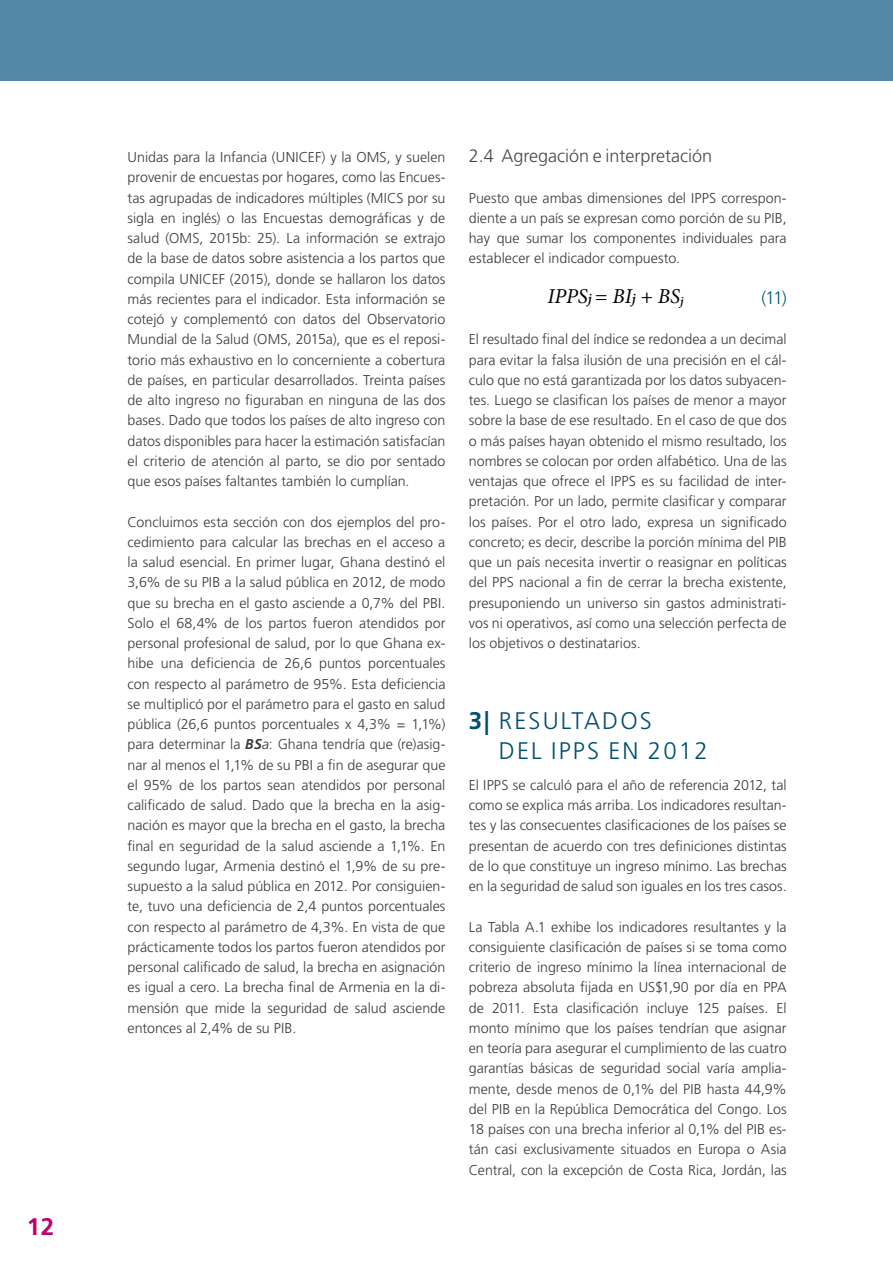
<style>
.page{position:relative;width:893px;height:1263px;background:#fff}
.page>*{position:absolute;margin:0;border:0;box-sizing:border-box;transform-origin:0 0}
.t1{font:300 24px/30px "Frutiger LT Std";letter-spacing:.09em;color:#004f70}
.t2{font:700 24px "Frutiger LT Std";color:#be006e}
.t3{font:italic 21.3px "Minion Pro";color:#000}
.t4{font:300 18px "Frutiger LT Std";color:#494948}
.t5{font:300 18px "Frutiger LT Std";color:#005c7d}
.t6{font:300 14.25px/20.2px "Frutiger LT Std";color:#3b3b3a;text-align:justify}
.s1{font-weight:700;font-style:italic}
.s2{font-style:italic}
.s3{font-weight:600;font-size:14.1px}
.s4{font-style:normal}
.s5{font-weight:700}
</style>
<div class="page">
<div style="left:0;top:0;width:893px;height:81px;background:#5188a5"></div>
<h1 class="t2" style="left:27px;top:1213px;width:29px">12</h1>
<p class="t6" style="left:128px;top:147px;width:319px">Unidas para la Infancia (UNICEF) y la OMS, y suelen provenir de encuestas por hogares, como las Encues&shy;tas agrupadas de indicadores múltiples (MICS por su sigla en inglés) o las Encuestas demográficas y de salud (OMS, 2015b: 25). La información se extrajo de la base de datos sobre asistencia a los partos que compila UNICEF (2015), donde se hallaron los datos más recientes para el indicador. Esta información se cotejó y complementó con datos del Observatorio Mundial de la Salud (OMS, 2015a), que es el reposi&shy;torio más exhaustivo en lo concerniente a cobertura de países, en particular desarrollados. Treinta países de alto ingreso no figuraban en ninguna de las dos bases. Dado que todos los países de alto ingreso con datos disponibles para hacer la estimación satisfacían el criterio de atención al parto, se dio por sentado que esos países faltantes también lo cumplían.</p>
<p class="t6" style="left:128px;top:512px;width:319px">Concluimos esta sección con dos ejemplos del pro&shy;cedimiento para calcular las brechas en el acceso a la salud esencial. En primer lugar, Ghana destinó el 3,6% de su PIB a la salud pública en 2012, de modo que su brecha en el gasto asciende a 0,7% del PBI.<br>Solo el 68,4% de los partos fueron atendidos por personal profesional de salud, por lo que Ghana ex&shy;hibe una deficiencia de 26,6 puntos porcentuales con respecto al parámetro de 95%. Esta deficiencia se multiplicó por el parámetro para el gasto en salud pública (26,6 puntos porcentuales x 4,3% = 1,1%) para determinar la <span class="s1">BS</span><span class="s2">a</span>: Ghana tendría que (re)asig&shy;nar al menos el 1,1% de su PBI a fin de asegurar que el 95% de los partos sean atendidos por personal calificado de salud. Dado que la brecha en la asig&shy;nación es mayor que la brecha en el gasto, la brecha final en seguridad de la salud asciende a 1,1%. En segundo lugar, Armenia destinó el 1,9% de su pre&shy;supuesto a la salud pública en 2012. Por consiguien&shy;te, tuvo una deficiencia de 2,4 puntos porcentuales con respecto al parámetro de 4,3%. En vista de que prácticamente todos los partos fueron atendidos por personal calificado de salud, la brecha en asignación es igual a cero. La brecha final de Armenia en la di&shy;mensión que mide la seguridad de salud asciende entonces al 2,4% de su PIB.</p>
<p class="t4" style="left:469px;top:146px;width:245px">2.4 Agregación e interpretación</p>
<p class="t6" style="left:469px;top:188px;width:319px">Puesto que ambas dimensiones del IPPS correspon&shy;diente a un país se expresan como porción de su PIB, hay que sumar los componentes individuales para establecer el indicador compuesto.</p>
<p class="t5" style="left:761px;top:287px;width:27px">(11)</p>
<p class="t6" style="left:469px;top:329px;width:319px">El resultado final del índice se redondea a un decimal para evitar la falsa ilusión de una precisión en el cál&shy;culo que no está garantizada por los datos subyacen&shy;tes. Luego se clasifican los países de menor a mayor sobre la base de ese resultado. En el caso de que dos o más países hayan obtenido el mismo resultado, los nombres se colocan por orden alfabético. Una de las ventajas que ofrece el IPPS es su facilidad de inter&shy;pretación. Por un lado, permite clasificar y comparar los países. Por el otro lado, expresa un significado concreto; es decir, describe la porción mínima del PIB que un país necesita invertir o reasignar en políticas del PPS nacional a fin de cerrar la brecha existente, presuponiendo un universo sin gastos administrati&shy;vos ni operativos, así como una selección perfecta de los objetivos o destinatarios.</p>
<h2 class="t3" style="left:547px;top:282px;width:138px">IPPS<span class="s3">j</span> = BI<span class="s3">j</span> <span class="s4">+</span> BS<sub>j</sub></h2>
<h1 class="t1" style="left:499px;top:706px;width:210px;text-indent:-30px"><span class="s5">3|</span> RESULTADOS<br>DEL IPPS EN 2012</h1>
<p class="t6" style="left:469px;top:775px;width:319px">El IPPS se calculó para el año de referencia 2012, tal como se explica más arriba. Los indicadores resultan&shy;tes y las consecuentes clasificaciones de los países se presentan de acuerdo con tres definiciones distintas de lo que constituye un ingreso mínimo. Las brechas en la seguridad de salud son iguales en los tres casos.</p>
<p class="t6" style="left:469px;top:917px;width:319px">La Tabla A.1 exhibe los indicadores resultantes y la consiguiente clasificación de países si se toma como criterio de ingreso mínimo la línea internacional de pobreza absoluta fijada en US$1,90 por día en PPA de 2011. Esta clasificación incluye 125 países. El monto mínimo que los países tendrían que asignar en teoría para asegurar el cumplimiento de las cuatro garantías básicas de seguridad social varía amplia&shy;mente, desde menos de 0,1% del PIB hasta 44,9% del PIB en la República Democrática del Congo. Los 18 países con una brecha inferior al 0,1% del PIB es&shy;tán casi exclusivamente situados en Europa o Asia Central, con la excepción de Costa Rica, Jordán, las</p>
</div>
